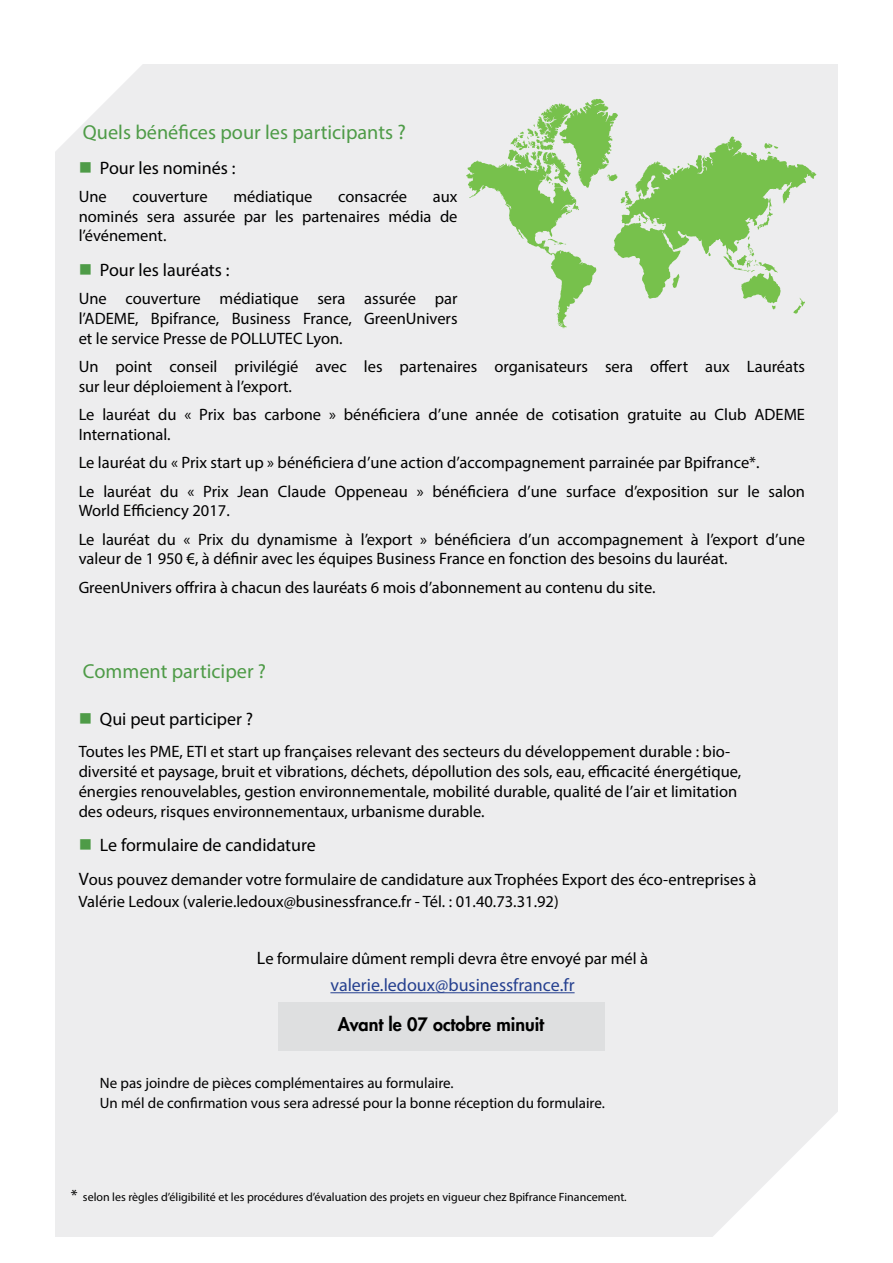
<style>
.page{position:relative;width:893px;height:1263px;background:#fff}
.page>*{position:absolute;margin:0;border:0;box-sizing:border-box;transform-origin:0 0}
.t1{font:20.25px "Myriad Pro";color:#4e9b47}
.t2{font:18px "Myriad Pro";color:#000}
.t3{font:18px "Myriad Pro";color:#25408f}
.t4{font:800 18px "Futura LT";color:#000}
.t5{font:16.5px/19.8px "Myriad Pro";color:#000}
.t6{font:15px/19.5px "Myriad Pro";color:#000}
.t7{font:12px "Myriad Pro";color:#000}
.s1{font-size:21px}
.s2{color:#4e9b47}
.s3{font-size:18px}
.s4{font-size:16.5px}
</style>
<div class="page">
<div style="left:55px;top:64px;width:783px;height:1172px;background:#ededee"></div>
<svg style="left:55px;top:64px;width:87px;height:87px"></svg>
<svg style="left:466px;top:99px;width:350px;height:229px"></svg>
<div style="left:278px;top:1002px;width:326px;height:49px;background:#dedfe0"></div>
<svg style="left:697px;top:1112px;width:141px;height:125px"></svg>
<hr style="left:330px;top:992px;width:245px;height:1px;background:#25408f">
<p class="t1" style="left:83px;top:120px;width:325px">Quels bénéfices pour les participants <span class="s1">?</span></p>
<p class="t2" style="left:79px;top:156px;width:158px"><span class="s2">■</span> Pour les nominés :</p>
<p class="t5" style="left:79px;top:186px;width:30px">Une</p>
<p class="t5" style="left:132px;top:186px;width:77px">couverture</p>
<p class="t5" style="left:233px;top:186px;width:81px">médiatique</p>
<p class="t5" style="left:338px;top:186px;width:71px">consacrée</p>
<p class="t5" style="left:79px;top:186px;width:380px;text-align:justify;text-indent:354px">aux nominés sera assurée par les partenaires média de l’événement.</p>
<p class="t2" style="left:79px;top:259px;width:152px"><span class="s2">■</span> Pour les lauréats :</p>
<p class="t5" style="left:79px;top:288px;width:380px;text-align:justify">Une couverture médiatique sera assurée par l’ADEME, Bpifrance, Business France, GreenUnivers et le service Presse de POLLUTEC Lyon.</p>
<p class="t5" style="left:79px;top:356px;width:728px">Un point conseil privilégié avec les partenaires organisateurs sera offert aux Lauréats sur leur déploiement à l’export.</p>
<p class="t5" style="left:79px;top:404px;width:728px">Le lauréat du « Prix bas carbone » bénéficiera d’une année de cotisation gratuite au Club ADEME<br>International.</p>
<p class="t5" style="left:79px;top:448px;width:728px;line-height:28.3px">Le lauréat du « Prix start up » bénéficiera d’une action d’accompagnement parrainée par Bpifrance*.<br>Le lauréat du « Prix Jean Claude Oppeneau » bénéficiera d’une surface d’exposition sur le salon</p>
<p class="t5" style="left:79px;top:496px;width:728px;line-height:28.3px">World Efficiency 2017.<br>Le lauréat du « Prix du dynamisme à l’export » bénéficiera d’un accompagnement à l’export d’une</p>
<p class="t5" style="left:79px;top:544px;width:650px;line-height:28.3px">valeur de 1 950 €, à définir avec les équipes Business France en fonction des besoins du lauréat.<br>GreenUnivers offrira à chacun des lauréats 6 mois d’abonnement au contenu du site.</p>
<p class="t1" style="left:83px;top:659px;width:185px">Comment participer ?</p>
<p class="t2" style="left:79px;top:707px;width:176px"><span class="s2">■</span> Qui peut participer ?</p>
<p class="t5" style="left:79px;top:741px;width:664px">Toutes les PME, ETI et start up françaises relevant des secteurs du développement durable : bio&shy;diversité et paysage, bruit et vibrations, déchets, dépollution des sols, eau, efficacité énergétique, énergies renouvelables, gestion environnementale, mobilité durable, qualité de l’air et limitation des odeurs, risques environnementaux, urbanisme durable.</p>
<p class="t2" style="left:79px;top:834px;width:239px"><span class="s2">■</span> Le formulaire de candidature</p>
<p class="t5" style="left:79px;top:869px;width:679px;line-height:21.6px"><span class="s3">V</span>ous pouvez demander votre formulaire de candidature aux Trophées Export des éco-entreprises à<br>Valérie Ledoux (valerie.ledoux@businessfrance.fr - Tél. : 01.40.73.31.92)</p>
<p class="t5" style="left:257px;top:948px;width:393px"><span class="s3">L</span>e formulaire dûment rempli devra être envoyé par mél à</p>
<p class="t3" style="left:330px;top:974px;width:246px">valerie.ledoux@businessfrance.fr</p>
<p class="t4" style="left:338px;top:1012px;width:208px">Avant le 07 octobre minuit</p>
<p class="t6" style="left:100px;top:1073px;width:506px">Ne pas joindre de pièces complémentaires au formulaire.<br>Un mél de confirmation vous sera adressé pour la bonne réception du formulaire.</p>
<p class="t7" style="left:71px;top:1190px;width:557px"><span class="s4">*</span> selon les règles d’éligibilité et les procédures d’évaluation des projets en vigueur chez Bpifrance Financement.</p>
</div>
